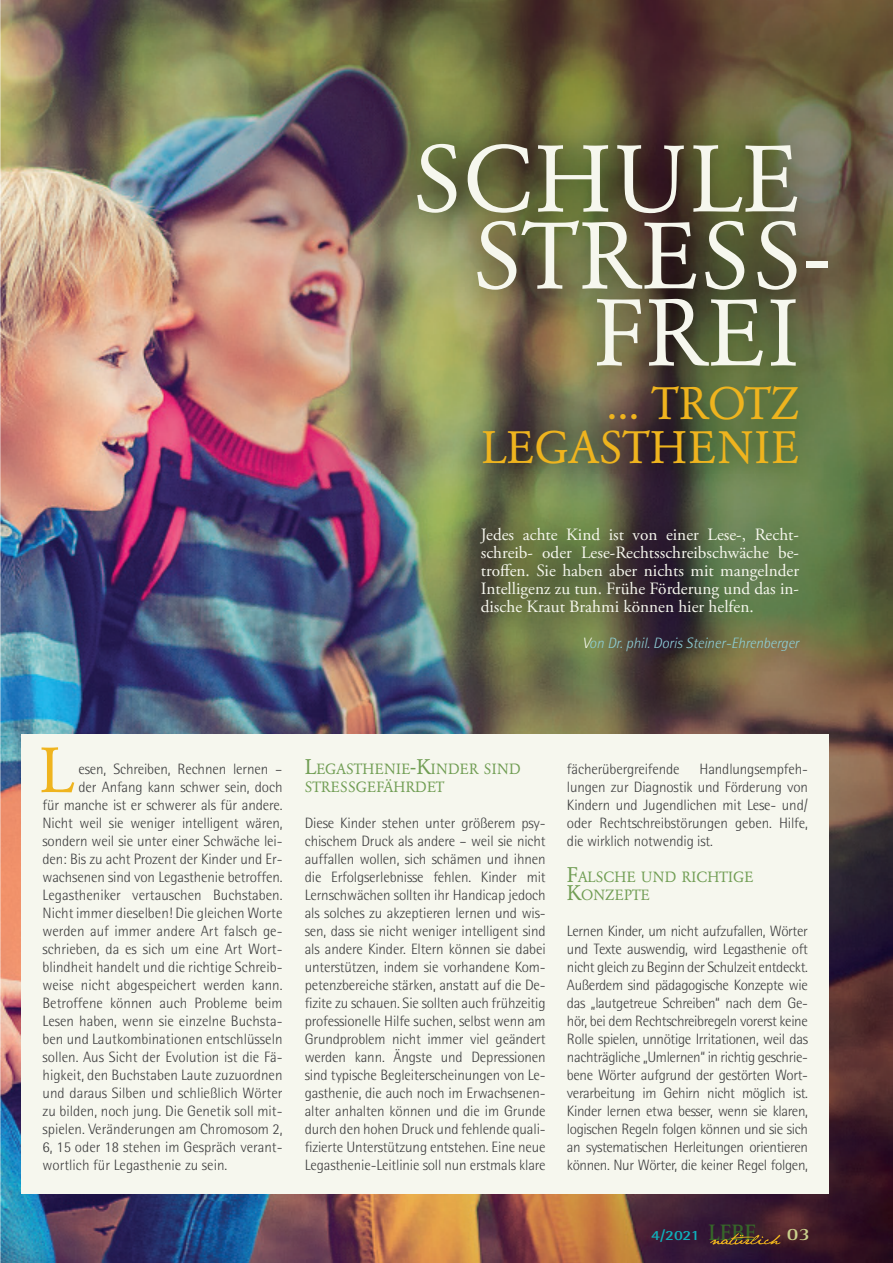
<style>
.page{position:relative;width:893px;height:1263px;background:#fff}
.page>*{position:absolute;margin:0;border:0;box-sizing:border-box;transform-origin:0 0}
.t1{font:93.3px "Garamond BQ";letter-spacing:.01em;color:#f6f7ee}
.t2{font:63px "Garamond BQ";color:#efb41e}
.t3{font:45px/43.5px "Garamond BQ";letter-spacing:-.01em;color:#efb41e;text-align:right}
.t4{font:700 17.85px "Rotis Serif";color:#cad08c;scale:1.18 1}
.t5{font:17.25px/18px "Adobe Garamond Pro";color:#f6f7ee;text-align:justify}
.t6{font:300 15px/18px "AT Rotis Semi Sans";color:#3e3e3f;text-align:justify}
.t7{font:italic 300 15px "AT Rotis Semi Sans";letter-spacing:-.005em;color:#8eced6}
.t8{font:14.7px/18px "Garamond BQ";letter-spacing:.005em;color:#709d53}
.t9{font:700 14.1px "AT Rotis Semi Sans";color:#0eb0bc;scale:1.18 1}
.s1{color:#f6f7ee}
.s2{font-size:21px}
.s3{font-family:"Rotis Serif";font-size:23.1px;color:#366629}
</style>
<div class="page">
<img style="left:0;top:0;width:893px;height:1263px">
<div style="left:21px;top:735px;width:808px;height:459px;background:#f6f7ee"></div>
<img style="left:382px;top:108px;width:479px;height:576px">
<svg style="left:710px;top:1233px;width:70px;height:12px"></svg>
<h1 class="t1" style="left:413px;top:125px;width:387px">SCHULE</h1>
<h1 class="t1" style="left:473px;top:202px;width:357px">STRESS-</h1>
<h1 class="t1" style="left:594px;top:279px;width:207px">FREI</h1>
<h3 class="t3" style="left:482px;top:383px;width:319px">... TROTZ<br>LEGASTHENIE</h3>
<p class="t5" style="left:481px;top:526px;width:320px">Jedes achte Kind ist von einer Lese-, Recht&shy;schreib- oder Lese-Rechtsschreibschwäche be&shy;troffen. Sie haben aber nichts mit mangelnder Intelligenz zu tun. Frühe Förderung und das in&shy;dische Kraut Brahmi können hier helfen.</p>
<p class="t7" style="left:582px;top:634px;width:218px"><span class="s1">V</span>on Dr. phil. Doris Steiner-Ehrenberger</p>
<h2 class="t2" style="left:39px;top:734px;width:37px">L</h2>
<p class="t6" style="left:79px;top:760px;width:205px">esen, Schreiben, Rechnen lernen –</p>
<p class="t6" style="left:79px;top:778px;width:206px">der Anfang kann schwer sein, doch</p>
<p class="t6" style="left:43px;top:796px;width:241px">für manche ist er schwerer als für andere.</p>
<p class="t6" style="left:43px;top:814px;width:241px">Nicht weil sie weniger intelligent wären,</p>
<p class="t6" style="left:43px;top:832px;width:241px">sondern weil sie unter einer Schwäche lei-</p>
<p class="t6" style="left:43px;top:850px;width:241px">den: Bis zu acht Prozent der Kinder und Er-</p>
<p class="t6" style="left:43px;top:868px;width:241px">wachsenen sind von Legasthenie betroffen.</p>
<p class="t6" style="left:43px;top:886px;width:242px">Legastheniker vertauschen Buchstaben.</p>
<p class="t6" style="left:43px;top:904px;width:241px">Nicht immer dieselben! Die gleichen Worte</p>
<p class="t6" style="left:43px;top:922px;width:242px">werden auf immer andere Art falsch ge-</p>
<p class="t6" style="left:43px;top:940px;width:241px">schrieben, da es sich um eine Art Wort-</p>
<p class="t6" style="left:43px;top:958px;width:241px">blindheit handelt und die richtige Schreib-</p>
<p class="t6" style="left:43px;top:976px;width:242px">weise nicht abgespeichert werden kann.</p>
<p class="t6" style="left:43px;top:994px;width:242px">Betroffene können auch Probleme beim</p>
<p class="t6" style="left:43px;top:1012px;width:241px">Lesen haben, wenn sie einzelne Buchsta-</p>
<p class="t6" style="left:43px;top:1030px;width:241px">ben und Lautkombinationen entschlüsseln</p>
<p class="t6" style="left:43px;top:1048px;width:241px">sollen. Aus Sicht der Evolution ist die Fä-</p>
<p class="t6" style="left:43px;top:1066px;width:241px">higkeit, den Buchstaben Laute zuzuordnen</p>
<p class="t6" style="left:43px;top:1084px;width:242px">und daraus Silben und schließlich Wörter</p>
<p class="t6" style="left:43px;top:1102px;width:242px">zu bilden, noch jung. Die Genetik soll mit-</p>
<p class="t6" style="left:43px;top:1120px;width:242px">spielen. Veränderungen am Chromosom 2,</p>
<p class="t6" style="left:43px;top:1138px;width:241px">6, 15 oder 18 stehen im Gespräch verant-</p>
<p class="t6" style="left:43px;top:1156px;width:186px">wortlich für Legasthenie zu sein.</p>
<p class="t8" style="left:305px;top:760px;width:218px"><span class="s2">L</span>EGASTHENIE<span class="s2">-K</span>INDER SIND<br>STRESSGEFÄHRDET</p>
<p class="t6" style="left:305px;top:814px;width:242px">Diese Kinder stehen unter größerem psy&shy;chischem Druck als andere – weil sie nicht auffallen wollen, sich schämen und ihnen die Erfolgserlebnisse fehlen. Kinder mit Lernschwächen sollten ihr Handicap jedoch als solches zu akzeptieren lernen und wis&shy;sen, dass sie nicht weniger intelligent sind als andere Kinder. Eltern können sie dabei unterstützen, indem sie vorhandene Kom&shy;petenzbereiche stärken, anstatt auf die De&shy;fizite zu schauen. Sie sollten auch frühzeitig professionelle Hilfe suchen, selbst wenn am Grundproblem nicht immer viel geändert werden kann. Ängste und Depressionen sind typische Begleiterscheinungen von Le&shy;gasthenie, die auch noch im Erwachsenen&shy;alter anhalten können und die im Grunde durch den hohen Druck und fehlende quali&shy;fizierte Unterstützung entstehen. Eine neue Legasthenie-Leitlinie soll nun erstmals klare</p>
<p class="t6" style="left:567px;top:760px;width:242px;text-indent:133px">Handlungsempfeh&shy;lungen zur Diagnostik und Förderung von Kindern und Jugendlichen mit Lese- und/ oder Rechtschreibstörungen geben. Hilfe, die wirklich notwendig ist.</p>
<p class="t8" style="left:567px;top:868px;width:188px"><span class="s2">F</span>ALSCHE UND RICHTIGE<br><span class="s2">K</span>ONZEPTE</p>
<p class="t6" style="left:567px;top:922px;width:242px">Lernen Kinder, um nicht aufzufallen, Wörter und Texte auswendig, wird Legasthenie oft nicht gleich zu Beginn der Schulzeit entdeckt.<br>Außerdem sind pädagogische Konzepte wie das „lautgetreue Schreiben“ nach dem Ge&shy;hör, bei dem Rechtschreibregeln vorerst keine Rolle spielen, unnötige Irritationen, weil das nachträgliche „Umlernen“ in richtig geschrie&shy;bene Wörter aufgrund der gestörten Wort&shy;verarbeitung im Gehirn nicht möglich ist.<br>Kinder lernen etwa besser, wenn sie klaren, logischen Regeln folgen können und sie sich an systematischen Herleitungen orientieren können. Nur Wörter, die keiner Regel folgen,</p>
<p class="t6" style="left:567px;top:760px;width:114px">fächerübergreifende</p>
<p class="t9" style="left:651px;top:1227px;width:91px">4/2021 <span class="s3">LEBE</span></p>
<p class="t4" style="left:787px;top:1224px;width:21px">03</p>
</div>
